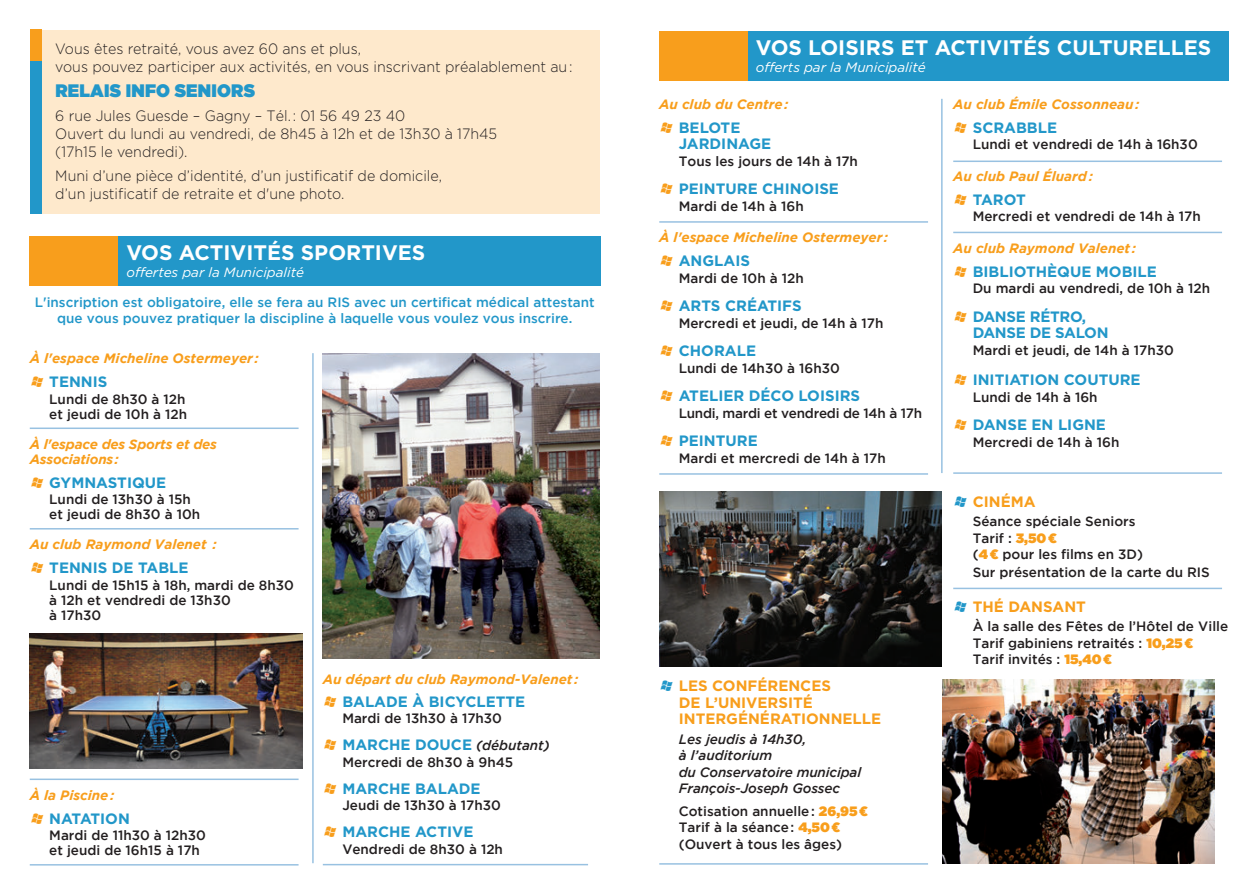
<style>
.page{position:relative;width:1259px;height:893px;background:#fff}
.page>*{position:absolute;margin:0;border:0;box-sizing:border-box;transform-origin:0 0}
.t1{font:700 21px "Gotham";color:#fff}
.t2{font:18px "Gotham Ultra";letter-spacing:.015em;color:#2297c9;scale:.95 1}
.t3{font:300 15px/18px "Gotham";color:#231f20;scale:.95 1}
.t4{font:700 15px/16.5px "Gotham";color:#2297c9}
.t5{font:700 15px/16.5px "Gotham";color:#f89e1c}
.t6{font:700 15px/16.5px "Gotham";letter-spacing:-.02em;color:#2297c9}
.t7{font:500 13.5px/16.5px "Gotham";color:#231f20}
.t8{font:italic 700 13.5px/15px "Gotham";color:#f89e1c}
.t9{font:500 13.5px/16.5px "Gotham";color:#2297c9;text-align:center}
.t10{font:italic 500 13.5px/16.5px "Gotham";letter-spacing:-.01em;color:#231f20}
.t11{font:italic 13.5px "Gotham";color:#fff}
.t12{font:500 13.5px "Gotham";letter-spacing:-.02em;color:#231f20}
.s1{font-weight:500;font-style:italic;font-size:13.5px;color:#231f20}
.s2{font-family:"Gotham Ultra";font-weight:400;color:#f89e1c}
</style>
<div class="page">
<hr style="left:30px;top:427px;width:268px;height:2px;background:#98c1e1">
<hr style="left:30px;top:528px;width:268px;height:1px;background:#98c1e1">
<hr style="left:30px;top:778px;width:268px;height:2px;background:#98c1e1">
<hr style="left:30px;top:864px;width:268px;height:1px;background:#98c1e1">
<hr style="left:659px;top:221px;width:269px;height:2px;background:#98c1e1">
<hr style="left:659px;top:473px;width:269px;height:2px;background:#98c1e1">
<hr style="left:953px;top:161px;width:269px;height:1px;background:#98c1e1">
<hr style="left:953px;top:232px;width:269px;height:1px;background:#98c1e1">
<hr style="left:953px;top:472px;width:269px;height:2px;background:#98c1e1">
<div style="left:30px;top:30px;width:570px;height:183px;background:#fee9cc"></div>
<hr style="left:659px;top:863px;width:269px;height:2px;background:#98c1e1">
<img style="left:323px;top:353px;width:277px;height:305px">
<img style="left:30px;top:634px;width:272px;height:134px">
<div style="left:118px;top:236px;width:482px;height:50px;background:#2297c9"></div>
<div style="left:747px;top:31px;width:482px;height:50px;background:#2297c9"></div>
<div style="left:659px;top:31px;width:88px;height:50px;background:#f89e1c"></div>
<div style="left:30px;top:236px;width:88px;height:50px;background:#f89e1c"></div>
<img style="left:659px;top:492px;width:283px;height:174px">
<img style="left:942px;top:680px;width:272px;height:183px">
<div style="left:30px;top:61px;width:11px;height:152px;background:#2297c9"></div>
<div style="left:30px;top:29px;width:11px;height:32px;background:#f89e1c"></div>
<hr style="left:323px;top:864px;width:265px;height:1px;background:#98c1e1">
<hr style="left:312px;top:353px;width:2px;height:510px;background:#98c1e1">
<hr style="left:941px;top:99px;width:1px;height:374px;background:#98c1e1">
<hr style="left:953px;top:588px;width:269px;height:1px;background:#98c1e1">
<p class="t3" style="left:55px;top:40px;width:546px">Vous êtes retraité, vous avez 60 ans et plus,<br>vous pouvez participer aux activités, en vous inscrivant préalablement au:</p>
<h2 class="t2" style="left:55px;top:80px;width:212px">RELAIS INFO SENIORS</h2>
<p class="t3" style="left:55px;top:107px;width:467px">6 rue Jules Guesde – Gagny – Tél. : 01 56 49 23 40<br>Ouvert du lundi au vendredi, de 8h45 à 12h et de 13h30 à 17h45 (17h15 le vendredi).</p>
<p class="t3" style="left:55px;top:167px;width:408px">Muni d’une pièce d’identité, d’un justificatif de domicile, d’un justificatif de retraite et d'une photo.</p>
<h1 class="t1" style="left:126px;top:240px;width:300px">VOS ACTIVITÉS SPORTIVES</h1>
<p class="t11" style="left:126px;top:264px;width:179px">offertes par la Municipalité</p>
<p class="t9" style="left:35px;top:293px;width:561px">L'inscription est obligatoire, elle se fera au RIS avec un certificat médical attestant que vous pouvez pratiquer la discipline à laquelle vous voulez vous inscrire.</p>
<p class="t8" style="left:30px;top:351px;width:231px">À l'espace Micheline Ostermeyer :</p>
<p class="t4" style="left:49px;top:373px;width:60px">TENNIS</p>
<p class="t7" style="left:49px;top:391px;width:139px;line-height:15px">Lundi de 8h30 à 12h et jeudi de 10h à 12h</p>
<p class="t8" style="left:30px;top:436px;width:189px">À l'espace des Sports et des<br>Associations:</p>
<p class="t4" style="left:49px;top:474px;width:118px">GYMNASTIQUE</p>
<p class="t7" style="left:49px;top:491px;width:152px;line-height:15px">Lundi de 13h30 à 15h et jeudi de 8h30 à 10h</p>
<p class="t8" style="left:30px;top:537px;width:189px">Au club Raymond Valenet :</p>
<p class="t4" style="left:49px;top:559px;width:141px">TENNIS DE TABLE</p>
<p class="t7" style="left:49px;top:577px;width:246px;line-height:15px">Lundi de 15h15 à 18h, mardi de 8h30 à 12h et vendredi de 13h30<br>à 17h30</p>
<p class="t8" style="left:30px;top:787px;width:86px">À la Piscine:</p>
<p class="t4" style="left:49px;top:810px;width:82px">NATATION</p>
<p class="t7" style="left:49px;top:827px;width:158px;line-height:15px">Mardi de 11h30 à 12h30 et jeudi de 16h15 à 17h</p>
<p class="t8" style="left:323px;top:672px;width:257px">Au départ du club Raymond-Valenet :</p>
<p class="t4" style="left:342px;top:693px;width:184px">BALADE À BICYCLETTE</p>
<p class="t7" style="left:342px;top:710px;width:161px">Mardi de 13h30 à 17h30</p>
<p class="t4" style="left:342px;top:736px;width:209px">MARCHE DOUCE <span class="s1">(débutant)</span></p>
<p class="t7" style="left:342px;top:753px;width:172px">Mercredi de 8h30 à 9h45</p>
<p class="t4" style="left:342px;top:780px;width:140px">MARCHE BALADE</p>
<p class="t7" style="left:342px;top:797px;width:160px">Jeudi de 13h30 à 17h30</p>
<p class="t4" style="left:342px;top:823px;width:133px">MARCHE ACTIVE</p>
<p class="t7" style="left:342px;top:840px;width:162px">Vendredi de 8h30 à 12h</p>
<h1 class="t1" style="left:756px;top:36px;width:457px">VOS LOISIRS ET ACTIVITÉS CULTURELLES</h1>
<p class="t11" style="left:756px;top:59px;width:171px">offerts par la Municipalité</p>
<p class="t8" style="left:659px;top:96px;width:131px">Au club du Centre:</p>
<p class="t4" style="left:679px;top:119px;width:94px">BELOTE<br>JARDINAGE</p>
<p class="t7" style="left:679px;top:152px;width:181px">Tous les jours de 14h à 17h</p>
<p class="t4" style="left:679px;top:180px;width:162px">PEINTURE CHINOISE</p>
<p class="t7" style="left:679px;top:197px;width:126px">Mardi de 14h à 16h</p>
<p class="t8" style="left:659px;top:230px;width:230px">À l'espace Micheline Ostermeyer:</p>
<p class="t4" style="left:679px;top:252px;width:73px">ANGLAIS</p>
<p class="t7" style="left:679px;top:269px;width:126px">Mardi de 10h à 12h</p>
<p class="t4" style="left:679px;top:297px;width:124px">ARTS CRÉATIFS</p>
<p class="t7" style="left:679px;top:314px;width:206px">Mercredi et jeudi, de 14h à 17h</p>
<p class="t4" style="left:679px;top:342px;width:79px">CHORALE</p>
<p class="t7" style="left:679px;top:359px;width:163px">Lundi de 14h30 à 16h30</p>
<p class="t4" style="left:679px;top:387px;width:183px">ATELIER DÉCO LOISIRS</p>
<p class="t12" style="left:679px;top:405px;width:245px">Lundi, mardi et vendredi de 14h à 17h</p>
<p class="t4" style="left:679px;top:432px;width:80px">PEINTURE</p>
<p class="t7" style="left:679px;top:449px;width:208px">Mardi et mercredi de 14h à 17h</p>
<p class="t5" style="left:679px;top:677px;width:204px">LES CONFÉRENCES<br>DE L’UNIVERSITÉ<br>INTERGÉNÉRATIONNELLE</p>
<p class="t10" style="left:679px;top:730px;width:184px">Les jeudis à 14h30,<br>à l’auditorium<br>du Conservatoire municipal<br>François-Joseph Gossec</p>
<p class="t7" style="left:679px;top:802px;width:191px">Cotisation annuelle: <span class="s2">26,95 ¤<br></span>Tarif à la séance: <span class="s2">4,50 ¤ </span>(Ouvert à tous les âges)</p>
<p class="t8" style="left:953px;top:96px;width:188px">Au club Émile Cossonneau:</p>
<p class="t4" style="left:972px;top:119px;width:86px">SCRABBLE</p>
<p class="t7" style="left:972px;top:136px;width:226px">Lundi et vendredi de 14h à 16h30</p>
<p class="t8" style="left:953px;top:168px;width:141px">Au club Paul Éluard:</p>
<p class="t4" style="left:972px;top:191px;width:55px">TAROT</p>
<p class="t7" style="left:972px;top:208px;width:229px">Mercredi et vendredi de 14h à 17h</p>
<p class="t8" style="left:953px;top:240px;width:184px">Au club Raymond Valenet:</p>
<p class="t4" style="left:972px;top:263px;width:186px">BIBLIOTHÈQUE MOBILE</p>
<p class="t7" style="left:972px;top:280px;width:239px">Du mardi au vendredi, de 10h à 12h</p>
<p class="t6" style="left:972px;top:308px;width:137px">DANSE RÉTRO,<br>DANSE DE SALON</p>
<p class="t7" style="left:972px;top:341px;width:203px">Mardi et jeudi, de 14h à 17h30</p>
<p class="t4" style="left:972px;top:371px;width:169px">INITIATION COUTURE</p>
<p class="t7" style="left:972px;top:388px;width:126px">Lundi de 14h à 16h</p>
<p class="t4" style="left:972px;top:416px;width:135px">DANSE EN LIGNE</p>
<p class="t7" style="left:972px;top:433px;width:148px">Mercredi de 14h à 16h</p>
<p class="t5" style="left:972px;top:493px;width:64px">CINÉMA</p>
<p class="t7" style="left:972px;top:513px;width:172px">Séance spéciale Seniors<br>Tarif : <span class="s2">3,50 ¤<br></span>(<span class="s2">4 ¤</span> pour les films en 3D)</p>
<p class="t7" style="left:972px;top:564px;width:239px">Sur présentation de la carte du RIS</p>
<p class="t5" style="left:972px;top:598px;width:115px">THÉ DANSANT</p>
<p class="t7" style="left:972px;top:618px;width:257px">À la salle des Fêtes de l’Hôtel de Ville<br>Tarif gabiniens retraités : <span class="s2">10,25 ¤<br></span>Tarif invités : <span class="s2">15,40 ¤</span></p>
</div>
